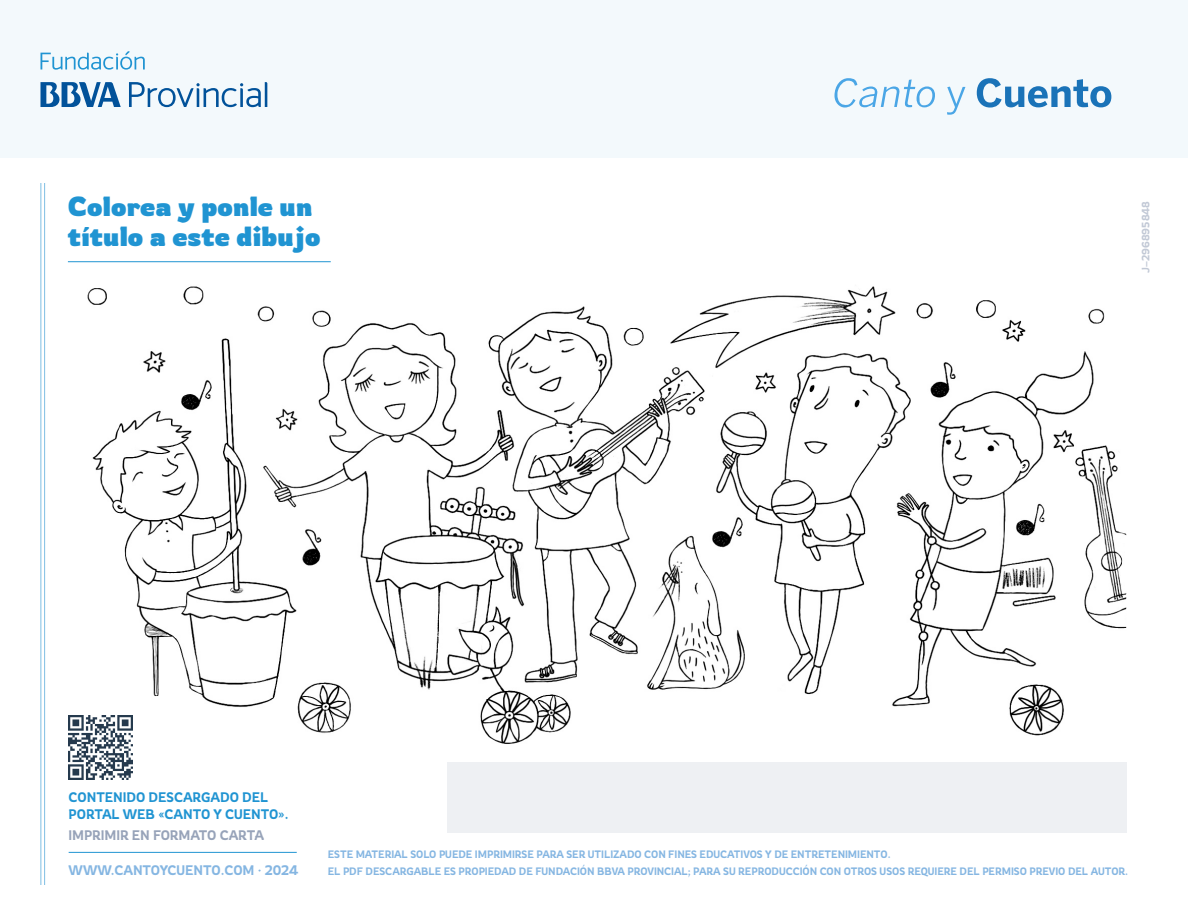
<style>
.page{position:relative;width:1188px;height:918px;background:#fff}
.page>*{position:absolute;margin:0;border:0;box-sizing:border-box;transform-origin:0 0}
.t1{font:700 27px/30px "Rowdies";color:#2094d2}
.t2{font:300 13.5px/16.5px "Rowdies";color:#2094d2}
.t3{font:300 13.5px "Rowdies";color:#85b6e2}
.t4{font:300 13.5px "Rowdies";color:#97a3b9}
.t5{font:300 10.5px/16.5px "Rowdies";color:#85b6e2}
.t6{font:300 10.5px "Rowdies";color:#c2c9d6}
</style>
<div class="page">
<hr style="left:44px;top:183px;width:1px;height:702px;background:#7ebee3">
<hr style="left:40px;top:183px;width:1px;height:702px;background:#7ebee3">
<hr style="left:69px;top:852px;width:228px;height:1px;background:#2094d2">
<hr style="left:68px;top:261px;width:263px;height:1px;background:#2094d2">
<img style="left:69px;top:757px;width:64px;height:22px">
<img style="left:69px;top:286px;width:1057px;height:471px">
<div style="left:447px;top:762px;width:680px;height:70px;background:#eef0f3"></div>
<div style="left:0;top:0;width:1188px;height:158px;background:#f3f9fc"></div>
<svg style="left:40px;top:82px;width:81px;height:25px"></svg>
<svg style="left:41px;top:51px;width:104px;height:19px"></svg>
<svg style="left:129px;top:82px;width:138px;height:25px"></svg>
<svg style="left:977px;top:78px;width:134px;height:30px"></svg>
<svg style="left:834px;top:78px;width:101px;height:30px"></svg>
<svg style="left:947px;top:87px;width:18px;height:28px"></svg>
<h1 class="t1" style="left:68px;top:191px;width:254px">Colorea y ponle un título a este dibujo</h1>
<p class="t6" style="left:1139px;top:273px;width:73px;rotate:-90deg">J–296895848</p>
<p class="t2" style="left:69px;top:789px;width:221px">CONTENIDO DESCARGADO DEL<br>PORTAL WEB «CANTO Y CUENTO».</p>
<p class="t4" style="left:69px;top:827px;width:197px">IMPRIMIR EN FORMATO CARTA</p>
<p class="t3" style="left:69px;top:861px;width:231px">WWW.CANTOYCUENTO.COM · 2024</p>
<p class="t5" style="left:328px;top:846px;width:802px">ESTE MATERIAL SOLO PUEDE IMPRIMIRSE PARA SER UTILIZADO CON FINES EDUCATIVOS Y DE ENTRETENIMIENTO.<br>EL PDF DESCARGABLE ES PROPIEDAD DE FUNDACIÓN BBVA PROVINCIAL; PARA SU REPRODUCCIÓN CON OTROS USOS REQUIERE DEL PERMISO PREVIO DEL AUTOR.</p>
</div>
